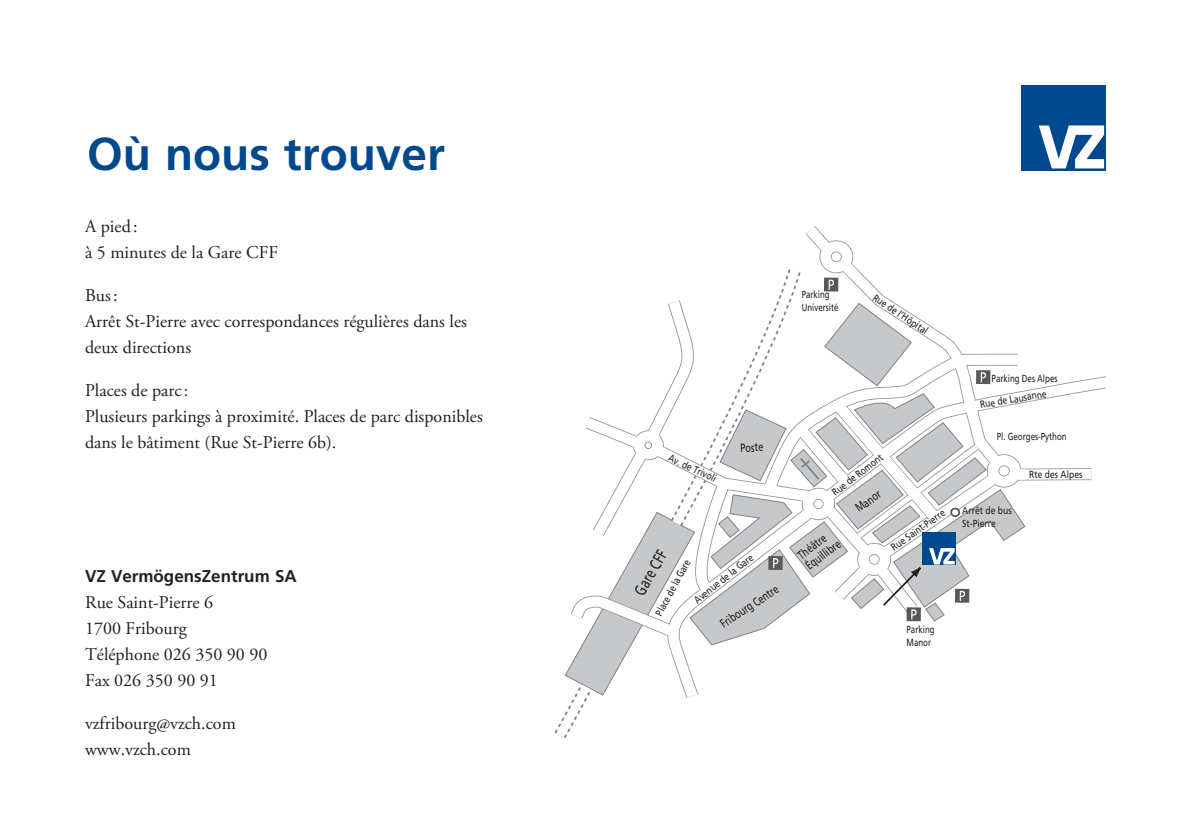
<style>
.page{position:relative;width:1191px;height:840px;background:#fff}
.page>*{position:absolute;margin:0;border:0;box-sizing:border-box;transform-origin:0 0}
.t1{font:700 46px "Frutiger LT";color:#01498e}
.t2{font:18px/26px "Adobe Garamond Pro";color:#231f20}
.t3{font:700 17px "Frutiger LT";color:#231f20}
.t4{font:16.2px "Frutiger LT";color:#231f20;scale:.73 1}
.t5{font:12.2px/13px "Frutiger LT";color:#231f20;scale:.75 1}
.t6{font:12px "Frutiger LT";color:#231f20;scale:.75 1}
.t7{font:12px "Frutiger LT";color:#231f20;scale:.77 1}
.t8{font:10.6px "Frutiger LT";color:#231f20;scale:.8 1}
.t9{font:10.4px "Frutiger LT";color:#231f20;scale:.82 1}
.t10{font:10.4px "Frutiger LT";color:#231f20;scale:.81 1}
.t11{font:10.2px/12.8px "Frutiger LT";letter-spacing:-.01em;color:#231f20;scale:.77 1}
.t12{font:10.2px/13px "Frutiger LT";letter-spacing:-.01em;color:#231f20;scale:.83 1}
</style>
<div class="page">
<div style="left:1020px;top:85px;width:85px;height:85px;background:#01498e"></div>
<svg style="left:1038px;top:125px;width:66px;height:43px"></svg>
<svg style="left:1030px;top:376px;width:76px;height:105px"></svg>
<svg style="left:1028px;top:479px;width:63px;height:1px"></svg>
<div style="left:1014px;top:468px;width:77px;height:11px;background:#fff"></div>
<svg style="left:554px;top:226px;width:474px;height:511px"></svg>
<h1 class="t1" style="left:87px;top:127px;width:359px">Où nous trouver</h1>
<p class="t2" style="left:85px;top:213px;width:194px">A pied:<br>à 5 minutes de la Gare CFF</p>
<p class="t2" style="left:85px;top:282px;width:383px">Bus:<br>Arrêt St-Pierre avec correspondances régulières dans les deux directions</p>
<p class="t2" style="left:85px;top:377px;width:399px">Places de parc :<br>Plusieurs parkings à proximité. Places de parc disponibles dans le bâtiment (Rue St-Pierre 6b).</p>
<p class="t3" style="left:85px;top:565px;width:213px">VZ VermögensZentrum SA</p>
<p class="t2" style="left:85px;top:589px;width:184px">Rue Saint-Pierre 6<br>1700 Fribourg<br>Téléphone 026 350 90 90<br>Fax 026 350 90 91</p>
<p class="t2" style="left:85px;top:710px;width:152px">vzfribourg@vzch.com www.vzch.com</p>
<p class="t9" style="left:671px;top:451px;width:65px;rotate:25deg">Av. de Trivoli</p>
<p class="t7" style="left:740px;top:440px;width:31px;rotate:-2deg">Poste</p>
<p class="t4" style="left:630px;top:588px;width:69px;rotate:-60deg">Gare CFF</p>
<p class="t8" style="left:653px;top:611px;width:79px;rotate:-62deg">Place de la Gare</p>
<p class="t10" style="left:691px;top:596px;width:91px;rotate:-39deg">Avenue de la Gare</p>
<p class="t6" style="left:717px;top:619px;width:91px;rotate:-34deg">Fribourg Centre</p>
<p class="t11" style="left:801px;top:288px;width:50px">Parking<br>Université</p>
<p class="t9" style="left:877px;top:291px;width:79px;rotate:33deg">Rue de l’Hôpital</p>
<p class="t9" style="left:829px;top:488px;width:76px;rotate:-38deg">Rue de Romont</p>
<p class="t6" style="left:852px;top:503px;width:39px;rotate:-35deg">Manor</p>
<p class="t9" style="left:889px;top:542px;width:78px;rotate:-35deg">Rue Saint-Pierre</p>
<p class="t5" style="left:795px;top:550px;width:56px;rotate:-36deg">Théâtre<br>Équillibre</p>
<p class="t11" style="left:991px;top:371px;width:87px;rotate:1deg">Parking Des Alpes</p>
<p class="t12" style="left:979px;top:398px;width:83px;rotate:-10deg">Rue de Lausanne</p>
<p class="t11" style="left:997px;top:429px;width:92px;rotate:1deg">Pl. Georges-Python</p>
<p class="t12" style="left:962px;top:503px;width:61px">Arrêt de bus<br>St-Pierre</p>
<p class="t12" style="left:1029px;top:468px;width:66px;rotate:-1deg">Rte des Alpes</p>
<p class="t11" style="left:906px;top:623px;width:38px">Parking<br>Manor</p>
</div>
